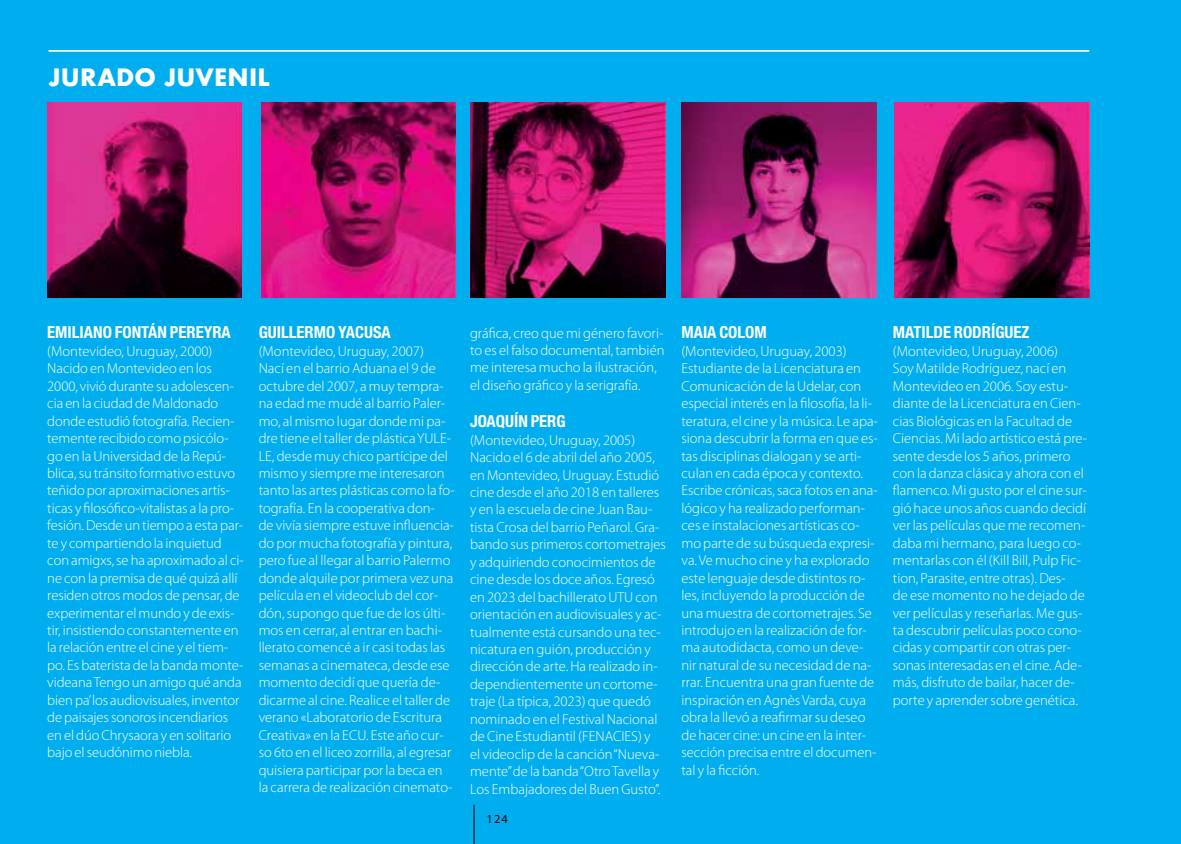
<style>
.page{position:relative;width:1181px;height:844px;background:#fff}
.page>*{position:absolute;margin:0;border:0;box-sizing:border-box;transform-origin:0 0}
.t1{font:700 23.28px "Futura";letter-spacing:.005em;color:#fff}
.t2{font:700 condensed 16.62px "Helvetica Neue LT Std";color:#fff}
.t3{font:300 14.53px/17.5px "Myriad Pro";color:#fff}
.t4{font:12.25px "Myriad Pro";color:#000}
</style>
<div class="page">
<div style="left:0;top:0;width:1180px;height:843px;background:#00aeef"></div>
<img style="left:681px;top:103px;width:195px;height:194px">
<img style="left:894px;top:103px;width:195px;height:194px">
<img style="left:47px;top:103px;width:195px;height:194px">
<img style="left:261px;top:103px;width:195px;height:194px">
<img style="left:471px;top:103px;width:194px;height:194px">
<hr style="left:49px;top:50px;width:1040px;height:2px;background:#fff">
<h1 class="t1" style="left:49px;top:61px;width:223px">JURADO JUVENIL</h1>
<p class="t2" style="left:47px;top:322px;width:185px">EMILIANO FONTÁN PEREYRA</p>
<p class="t3" style="left:47px;top:342px;width:198px">(Montevideo, Uruguay, 2000)<br>Nacido en Montevideo en los<br>2000, vivió durante su adolescen&shy;cia en la ciudad de Maldonado donde estudió fotografía. Recien&shy;temente recibido como psicólo&shy;go en la Universidad de la Repú&shy;blica, su tránsito formativo estuvo teñido por aproximaciones artís&shy;ticas y filosófico-vitalistas a la pro&shy;fesión. Desde un tiempo a esta par&shy;te y compartiendo la inquietud con amigxs, se ha aproximado al ci&shy;ne con la premisa de qué quizá allí residen otros modos de pensar, de experimentar el mundo y de exis&shy;tir, insistiendo constantemente en la relación entre el cine y el tiem&shy;po. Es baterista de la banda monte&shy;videana Tengo un amigo qué anda bien pa’los audiovisuales, inventor de paisajes sonoros incendiarios en el dúo Chrysaora y en solitario bajo el seudónimo niebla.</p>
<p class="t2" style="left:259px;top:322px;width:134px">GUILLERMO YACUSA</p>
<p class="t3" style="left:259px;top:342px;width:198px">(Montevideo, Uruguay, 2007)<br>Nací en el barrio Aduana el 9 de octubre del 2007, a muy tempra&shy;na edad me mudé al barrio Paler&shy;mo, al mismo lugar donde mi pa&shy;dre tiene el taller de plástica YULE-LE, desde muy chico partícipe del mismo y siempre me interesaron tanto las artes plásticas como la fo&shy;tografía. En la cooperativa don-<br>de vivía siempre estuve influencia&shy;do por mucha fotografía y pintura, pero fue al llegar al barrio Palermo donde alquile por primera vez una película en el videoclub del cor&shy;dón, supongo que fue de los últi&shy;mos en cerrar, al entrar en bachi&shy;llerato comencé a ir casi todas las semanas a cinemateca, desde ese momento decidí que quería de&shy;dicarme al cine. Realice el taller de verano «Laboratorio de Escritura Creativa» en la ECU. Este año cur&shy;so 6to en el liceo zorrilla, al egresar quisiera participar por la beca en la carrera de realización cinemato-</p>
<p class="t3" style="left:470px;top:324px;width:196px">gráfica, creo que mi género favori&shy;to es el falso documental, también me interesa mucho la ilustración, el diseño gráfico y la serigrafía.</p>
<p class="t2" style="left:470px;top:411px;width:97px">JOAQUÍN PERG</p>
<p class="t3" style="left:470px;top:431px;width:197px">(Montevideo, Uruguay, 2005)<br>Nacido el 6 de abril del año 2005, en Montevideo, Uruguay. Estudió cine desde el año 2018 en talleres y en la escuela de cine Juan Bau&shy;tista Crosa del barrio Peñarol. Gra&shy;bando sus primeros cortometrajes y adquiriendo conocimientos de cine desde los doce años. Egresó en 2023 del bachillerato UTU con orientación en audiovisuales y ac&shy;tualmente está cursando una tec&shy;nicatura en guión, producción y dirección de arte. Ha realizado in&shy;dependientemente un cortome&shy;traje (La típica, 2023) que quedó nominado en el Festival Nacional de Cine Estudiantil (FENACIES) y<br>el videoclip de la canción “Nueva&shy;mente” de la banda “Otro Tavella y<br>Los Embajadores del Buen Gusto”.</p>
<p class="t4" style="left:486px;top:811px;width:23px">124</p>
<p class="t2" style="left:681px;top:322px;width:87px">MAIA COLOM</p>
<p class="t3" style="left:681px;top:342px;width:198px">(Montevideo, Uruguay, 2003)<br>Estudiante de la Licenciatura en<br>Comunicación de la Udelar, con especial interés en la filosofía, la li&shy;teratura, el cine y la música. Le apa&shy;siona descubrir la forma en que es&shy;tas disciplinas dialogan y se arti&shy;culan en cada época y contexto.<br>Escribe crónicas, saca fotos en ana&shy;lógico y ha realizado performan&shy;ces e instalaciones artísticas co&shy;mo parte de su búsqueda expresi&shy;va. Ve mucho cine y ha explorado este lenguaje desde distintos ro&shy;les, incluyendo la producción de una muestra de cortometrajes. Se introdujo en la realización de for&shy;ma autodidacta, como un deve&shy;nir natural de su necesidad de na&shy;rrar. Encuentra una gran fuente de inspiración en Agnès Varda, cuya obra la llevó a reafirmar su deseo de hacer cine: un cine en la inter&shy;sección precisa entre el documen&shy;tal y la ficción.</p>
<p class="t2" style="left:893px;top:322px;width:138px">MATILDE RODRÍGUEZ</p>
<p class="t3" style="left:893px;top:342px;width:196px">(Montevideo, Uruguay, 2006)<br>Soy Matilde Rodríguez, nací en<br>Montevideo en 2006. Soy estu&shy;diante de la Licenciatura en Cien&shy;cias Biológicas en la Facultad de<br>Ciencias. Mi lado artístico está pre&shy;sente desde los 5 años, primero con la danza clásica y ahora con el flamenco. Mi gusto por el cine sur&shy;gió hace unos años cuando decidí ver las películas que me recomen&shy;daba mi hermano, para luego co&shy;mentarlas con él (Kill Bill, Pulp Fic&shy;tion, Parasite, entre otras). Des-<br>de ese momento no he dejado de ver películas y reseñarlas. Me gus&shy;ta descubrir películas poco cono&shy;cidas y compartir con otras per&shy;sonas interesadas en el cine. Ade&shy;más, disfruto de bailar, hacer de&shy;porte y aprender sobre genética.</p>
</div>
